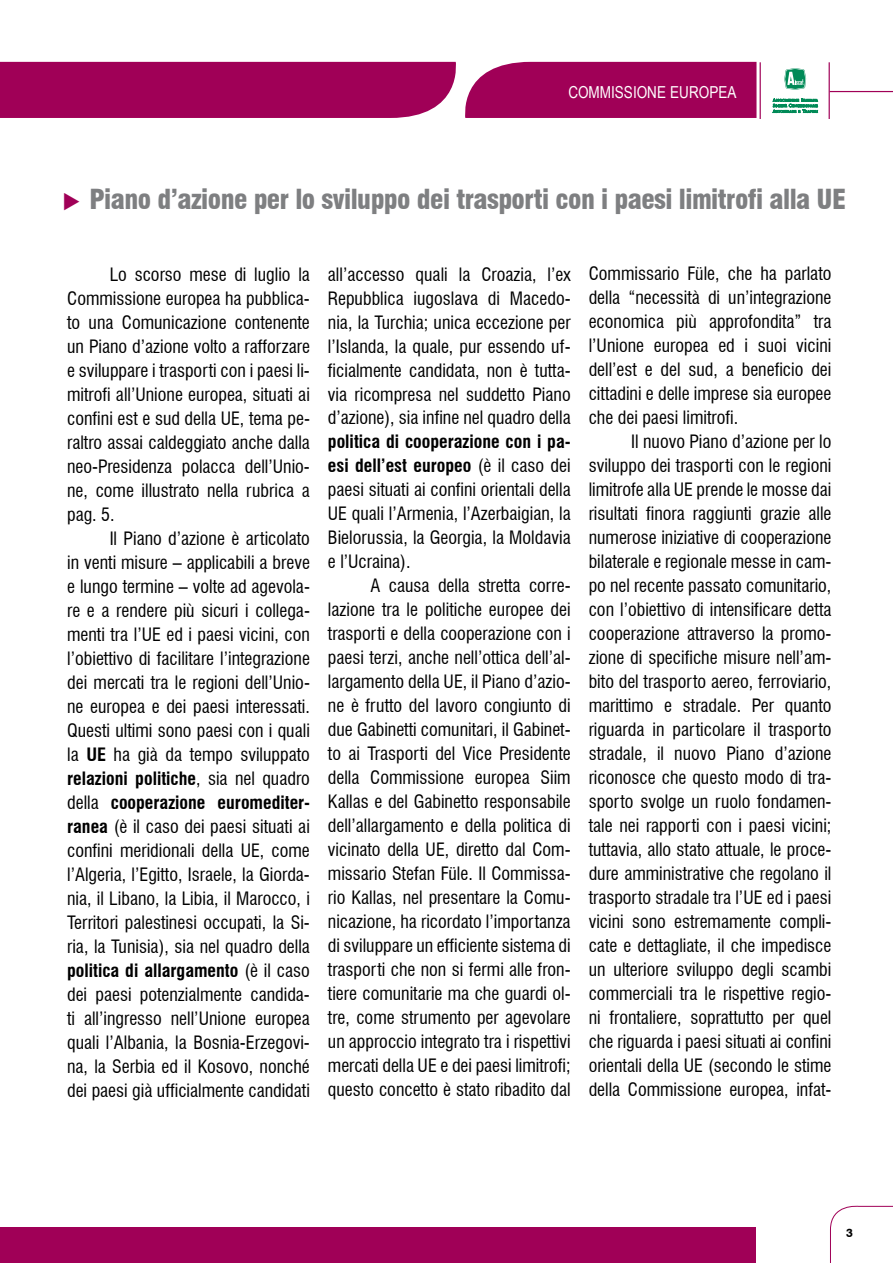
<style>
.page{position:relative;width:893px;height:1263px;background:#fff}
.page>*{position:absolute;margin:0;border:0;box-sizing:border-box;transform-origin:0 0}
.t1{font:900 condensed 27px "Swiss 721 BT";letter-spacing:-.02em;color:#7e7f81}
.t2{font:condensed 18px/24px "Swiss 721 BT";color:#000;text-align:justify}
.t3{font:16.5px "Arial Narrow";color:#fff}
.t4{font:700 12px "Swiss 721 BT";color:#000}
.s1{font-weight:700}
</style>
<div class="page">
<svg style="left:830px;top:1205px;width:63px;height:58px"></svg>
<div style="left:0;top:1227px;width:755px;height:36px;background:#a00057"></div>
<svg style="left:772px;top:98px;width:46px;height:15px"></svg>
<svg style="left:784px;top:68px;width:23px;height:22px"></svg>
<hr style="left:829px;top:62px;width:1px;height:57px;background:#a00057">
<hr style="left:760px;top:62px;width:1px;height:57px;background:#a00057">
<hr style="left:830px;top:91px;width:63px;height:1px;background:#a00057">
<div style="left:0;top:62px;width:756px;height:56px;background:#a00057"></div>
<p class="t3" style="left:568px;top:80px;width:170px">COMMISSIONE EUROPEA</p>
<h1 class="t1" style="left:89px;top:183px;width:758px">Piano d’azione per lo sviluppo dei trasporti con i paesi limitrofi alla UE</h1>
<p class="t2" style="left:67px;top:262px;width:244px;text-indent:43px">Lo scorso mese di luglio la Commissione europea ha pubblica&shy;to una Comunicazione contenente un Piano d’azione volto a rafforzare e sviluppare i trasporti con i paesi li&shy;mitrofi all’Unione europea, situati ai confini est e sud della UE, tema pe&shy;raltro assai caldeggiato anche dalla neo-Presidenza polacca dell’Unio&shy;ne, come illustrato nella rubrica a pag. 5.</p>
<p class="t2" style="left:67px;top:526px;width:244px;text-indent:43px">Il Piano d’azione è articolato in venti misure – applicabili a breve e lungo termine – volte ad agevola&shy;re e a rendere più sicuri i collega&shy;menti tra l’UE ed i paesi vicini, con l’obiettivo di facilitare l’integrazione dei mercati tra le regioni dell’Unio&shy;ne europea e dei paesi interessati.<br>Questi ultimi sono paesi con i quali la <span class="s1">UE</span> ha già da tempo sviluppato <span class="s1">relazioni politiche</span>, sia nel quadro della <span class="s1">cooperazione euromediter&shy;ranea</span> (è il caso dei paesi situati ai confini meridionali della UE, come l’Algeria, l’Egitto, Israele, la Giorda&shy;nia, il Libano, la Libia, il Marocco, i Territori palestinesi occupati, la Si&shy;ria, la Tunisia), sia nel quadro della <span class="s1">politica di allargamento</span> (è il caso dei paesi potenzialmente candida&shy;ti all’ingresso nell’Unione europea quali l’Albania, la Bosnia-Erzegovi&shy;na, la Serbia ed il Kosovo, nonché dei paesi già ufficialmente candidati</p>
<p class="t2" style="left:328px;top:262px;width:244px">all’accesso quali la Croazia, l’ex Repubblica iugoslava di Macedo&shy;nia, la Turchia; unica eccezione per l’Islanda, la quale, pur essendo uf&shy;ficialmente candidata, non è tutta&shy;via ricompresa nel suddetto Piano d’azione), sia infine nel quadro della</p>
<p class="t2" style="left:328px;top:430px;width:244px"><span class="s1">politica di cooperazione con i pa&shy;esi dell’est europeo</span> (è il caso dei paesi situati ai confini orientali della UE quali l’Armenia, l’Azerbaigian, la Bielorussia, la Georgia, la Moldavia e l’Ucraina).</p>
<p class="t2" style="left:328px;top:574px;width:244px;text-indent:43px">A causa della stretta corre&shy;lazione tra le politiche europee dei trasporti e della cooperazione con i paesi terzi, anche nell’ottica dell’al&shy;largamento della UE, il Piano d’azio&shy;ne è frutto del lavoro congiunto di due Gabinetti comunitari, il Gabinet&shy;to ai Trasporti del Vice Presidente della Commissione europea Siim Kallas e del Gabinetto responsabile dell’allargamento e della politica di vicinato della UE, diretto dal Com&shy;missario Stefan Füle. Il Commissa&shy;rio Kallas, nel presentare la Comu&shy;nicazione, ha ricordato l’importanza di sviluppare un efficiente sistema di trasporti che non si fermi alle fron&shy;tiere comunitarie ma che guardi ol&shy;tre, come strumento per agevolare un approccio integrato tra i rispettivi mercati della UE e dei paesi limitrofi; questo concetto è stato ribadito dal</p>
<p class="t2" style="left:589px;top:262px;width:244px">Commissario Füle, che ha parlato della “necessità di un’integrazione economica più approfondita” tra l’Unione europea ed i suoi vicini dell’est e del sud, a beneficio dei cittadini e delle imprese sia europee che dei paesi limitrofi.</p>
<p class="t2" style="left:589px;top:430px;width:244px;text-indent:43px">Il nuovo Piano d’azione per lo sviluppo dei trasporti con le regioni limitrofe alla UE prende le mosse dai risultati finora raggiunti grazie alle numerose iniziative di cooperazione bilaterale e regionale messe in cam&shy;po nel recente passato comunitario, con l’obiettivo di intensificare detta cooperazione attraverso la promo&shy;zione di specifiche misure nell’am&shy;bito del trasporto aereo, ferroviario, marittimo e stradale. Per quanto riguarda in particolare il trasporto stradale, il nuovo Piano d’azione riconosce che questo modo di tra&shy;sporto svolge un ruolo fondamen&shy;tale nei rapporti con i paesi vicini; tuttavia, allo stato attuale, le proce&shy;dure amministrative che regolano il trasporto stradale tra l’UE ed i paesi vicini sono estremamente compli&shy;cate e dettagliate, il che impedisce un ulteriore sviluppo degli scambi commerciali tra le rispettive regio&shy;ni frontaliere, soprattutto per quel che riguarda i paesi situati ai confini orientali della UE (secondo le stime della Commissione europea, infat-</p>
<p class="t4" style="left:846px;top:1225px;width:8px">3</p>
</div>
